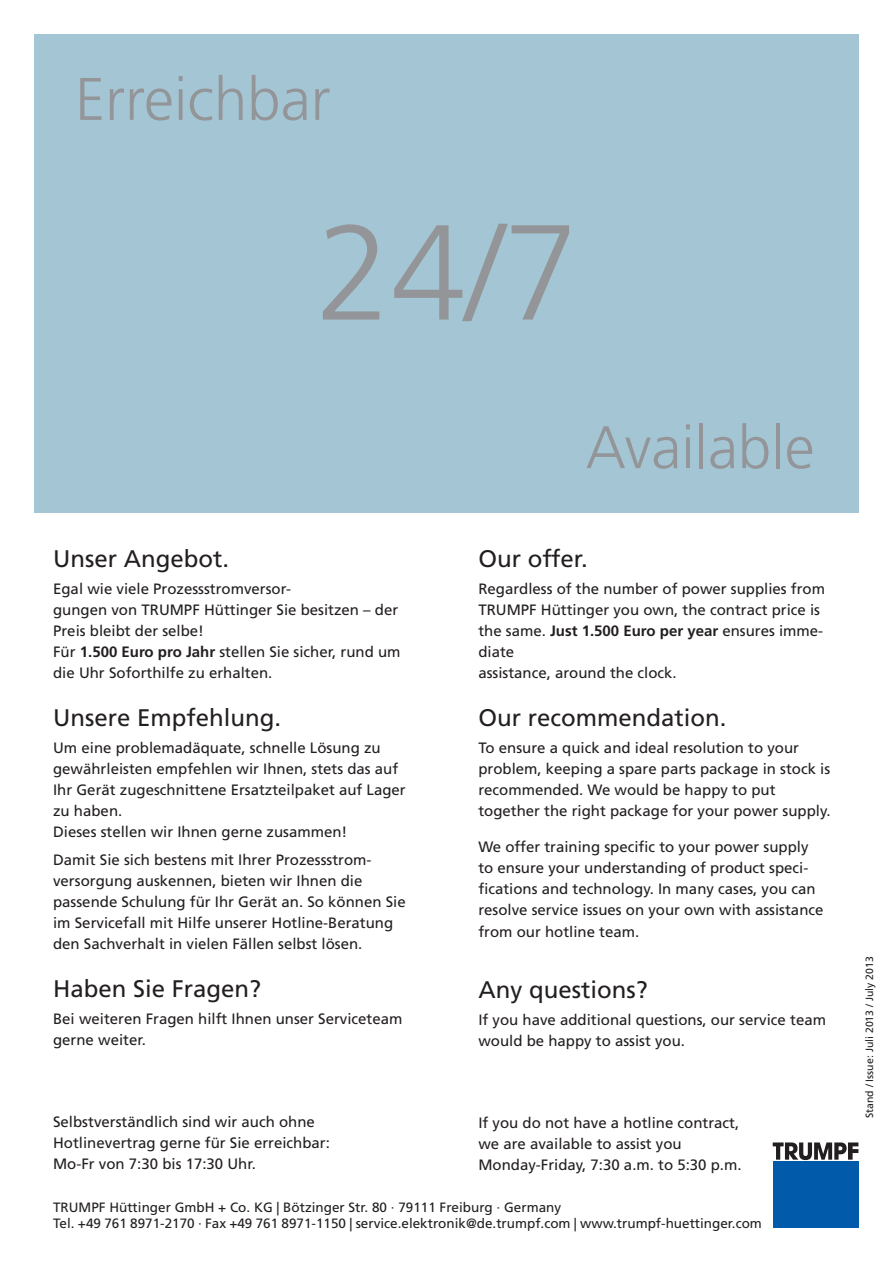
<style>
.page{position:relative;width:893px;height:1263px;background:#fff}
.page>*{position:absolute;margin:0;border:0;box-sizing:border-box;transform-origin:0 0}
.t1{font:300 135px "Frutiger";color:#939598}
.t2{font:300 60px "Frutiger";color:#939598}
.t3{font:24px "Frutiger LT Std";color:#231f20}
.t4{font:15px/21px "Frutiger LT Std";color:#231f20}
.t5{font:13.5px/16.2px "Frutiger LT Std";color:#231f20}
.t6{font:10.5px "Frutiger LT Std";color:#231f20}
.s1{font-weight:700}
</style>
<div class="page">
<div style="left:34px;top:34px;width:825px;height:478px;background:#a4c5d3"></div>
<div style="left:773px;top:1161px;width:85px;height:67px;background:#015aaa"></div>
<svg style="left:773px;top:1142px;width:85px;height:18px"></svg>
<h2 class="t2" style="left:75px;top:65px;width:257px">Erreichbar</h2>
<h1 class="t1" style="left:316px;top:197px;width:264px">24/7</h1>
<h3 class="t3" style="left:53px;top:544px;width:178px">Unser Angebot.</h3>
<p class="t4" style="left:53px;top:578px;width:349px">Egal wie viele Prozessstromversor-<br>gungen von TRUMPF Hüttinger Sie besitzen – der Preis bleibt der selbe!<br>Für <span class="s1">1.500 Euro pro Jahr</span> stellen Sie sicher, rund um die Uhr Soforthilfe zu erhalten.</p>
<h3 class="t3" style="left:53px;top:703px;width:230px">Unsere Empfehlung.</h3>
<p class="t4" style="left:53px;top:738px;width:354px">Um eine problemadäquate, schnelle Lösung zu gewährleisten empfehlen wir Ihnen, stets das auf Ihr Gerät zugeschnittene Ersatzteilpaket auf Lager zu haben.<br>Dieses stellen wir Ihnen gerne zusammen!</p>
<p class="t4" style="left:53px;top:849px;width:354px">Damit Sie sich bestens mit Ihrer Prozessstrom&shy;versorgung auskennen, bieten wir Ihnen die passende Schulung für Ihr Gerät an. So können Sie im Servicefall mit Hilfe unserer Hotline-Beratung den Sachverhalt in vielen Fällen selbst lösen.</p>
<h3 class="t3" style="left:53px;top:974px;width:210px">Haben Sie Fragen?</h3>
<p class="t4" style="left:53px;top:1008px;width:351px">Bei weiteren Fragen hilft Ihnen unser Serviceteam gerne weiter.</p>
<p class="t4" style="left:53px;top:1112px;width:278px">Selbstverständlich sind wir auch ohne<br>Hotlinevertrag gerne für Sie erreichbar:<br>Mo-Fr von 7:30 bis 17:30 Uhr.</p>
<h2 class="t2" style="left:586px;top:413px;width:230px">Available</h2>
<h3 class="t3" style="left:478px;top:544px;width:111px">Our offer.</h3>
<p class="t4" style="left:478px;top:578px;width:348px">Regardless of the number of power supplies from TRUMPF Hüttinger you own, the contract price is the same. <span class="s1">Just 1.500 Euro per year</span> ensures imme&shy;diate<br>assistance, around the clock.</p>
<h3 class="t3" style="left:478px;top:703px;width:250px">Our recommendation.</h3>
<p class="t4" style="left:478px;top:738px;width:354px">To ensure a quick and ideal resolution to your problem, keeping a spare parts package in stock is recommended. We would be happy to put together the right package for your power supply.</p>
<p class="t4" style="left:478px;top:836px;width:347px">We offer training specific to your power supply to ensure your understanding of product speci&shy;fications and technology. In many cases, you can resolve service issues on your own with assistance from our hotline team.</p>
<h3 class="t3" style="left:478px;top:975px;width:171px">Any questions?</h3>
<p class="t4" style="left:478px;top:1009px;width:349px">If you have additional questions, our service team would be happy to assist you.</p>
<p class="t4" style="left:478px;top:1112px;width:265px">If you do not have a hotline contract, we are available to assist you<br>Monday-Friday, 7:30 a.m. to 5:30 p.m.</p>
<p class="t5" style="left:53px;top:1199px;width:710px">TRUMPF Hüttinger GmbH + Co. KG | Bötzinger Str. 80 · 79111 Freiburg · Germany<br>Tel. +49 761 8971-2170 · Fax +49 761 8971-1150 | service.elektronik@de.trumpf.com | www.trumpf-huettinger.com</p>
<p class="t6" style="left:863px;top:1118px;width:164px;rotate:-90deg">Stand / Issue: Juli 2013 / July 2013</p>
</div>
